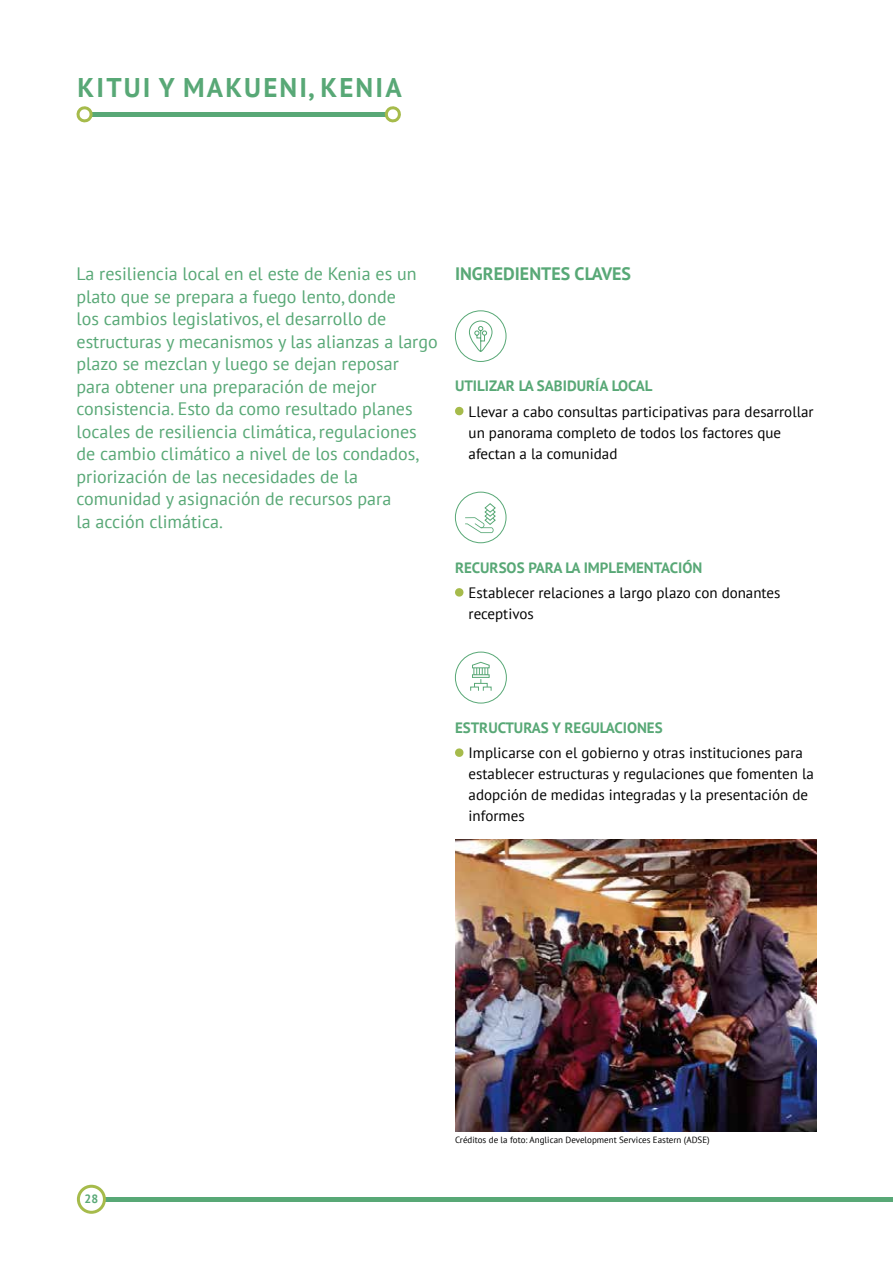
<style>
.page{position:relative;width:893px;height:1263px;background:#fff}
.page>*{position:absolute;margin:0;border:0;box-sizing:border-box;transform-origin:0 0}
.t1{font:700 27px "PT Sans";letter-spacing:.08em;color:#58a876}
.t2{font:18px/22.5px "PT Sans";color:#58a876}
.t3{font:700 18px "PT Sans";color:#58a876}
.t4{font:15px/21px "PT Sans";color:#000}
.t5{font:700 15px "PT Sans";color:#58a876}
.t6{font:700 12px "PT Sans";color:#58a876}
.t7{font:9px "PT Sans";color:#000}
</style>
<div class="page">
<hr style="left:91px;top:1197px;width:802px;height:4px;background:#58a876">
<div style="left:78px;top:1186px;width:26px;height:26px;background:#fff;border-radius:50%"></div>
<div style="left:77px;top:1185px;width:29px;height:29px;border:3px solid #a6bb4b;border-radius:50%"></div>
<div style="left:455px;top:310px;width:51px;height:52px;border:1px solid #58a876;border-radius:50%"></div>
<svg style="left:469px;top:320px;width:24px;height:32px"></svg>
<svg style="left:455px;top:406px;width:9px;height:10px"></svg>
<div style="left:455px;top:492px;width:51px;height:51px;border:1px solid #58a876;border-radius:50%"></div>
<svg style="left:465px;top:503px;width:31px;height:30px"></svg>
<svg style="left:455px;top:588px;width:9px;height:9px"></svg>
<div style="left:455px;top:652px;width:52px;height:51px;border:1px solid #58a876;border-radius:50%"></div>
<svg style="left:470px;top:661px;width:21px;height:30px"></svg>
<svg style="left:455px;top:748px;width:9px;height:9px"></svg>
<hr style="left:82px;top:112px;width:315px;height:4px;background:#58a876">
<svg style="left:76px;top:106px;width:20px;height:17px"></svg>
<svg style="left:381px;top:106px;width:20px;height:17px"></svg>
<img style="left:455px;top:839px;width:361px;height:293px">
<h1 class="t1" style="left:78px;top:69px;width:326px">KITUI Y MAKUENI, KENIA</h1>
<p class="t2" style="left:77px;top:262px;width:363px">La resiliencia local en el este de Kenia es un plato que se prepara a fuego lento, donde<br>los cambios legislativos, el desarrollo de estructuras y mecanismos y las alianzas a largo plazo se mezclan y luego se dejan reposar<br>para obtener una preparación de mejor consistencia. Esto da como resultado planes locales de resiliencia climática, regulaciones de cambio climático a nivel de los condados, priorización de las necesidades de la comunidad y asignación de recursos para<br>la acción climática.</p>
<p class="t3" style="left:455px;top:262px;width:178px">INGREDIENTES CLAVES</p>
<p class="t5" style="left:455px;top:376px;width:199px">UTILIZAR LA SABIDURÍA LOCAL</p>
<p class="t4" style="left:469px;top:400px;width:347px">Llevar a cabo consultas participativas para desarrollar un panorama completo de todos los factores que afectan a la comunidad</p>
<p class="t5" style="left:455px;top:557px;width:249px">RECURSOS PARA LA IMPLEMENTACIÓN</p>
<p class="t4" style="left:469px;top:582px;width:313px">Establecer relaciones a largo plazo con donantes receptivos</p>
<p class="t5" style="left:455px;top:718px;width:209px">ESTRUCTURAS Y REGULACIONES</p>
<p class="t4" style="left:469px;top:742px;width:347px">Implicarse con el gobierno y otras instituciones para establecer estructuras y regulaciones que fomenten la adopción de medidas integradas y la presentación de informes</p>
<p class="t6" style="left:85px;top:1191px;width:15px">28</p>
<p class="t7" style="left:455px;top:1134px;width:256px">Créditos de la foto: Anglican Development Services Eastern (ADSE)</p>
</div>
